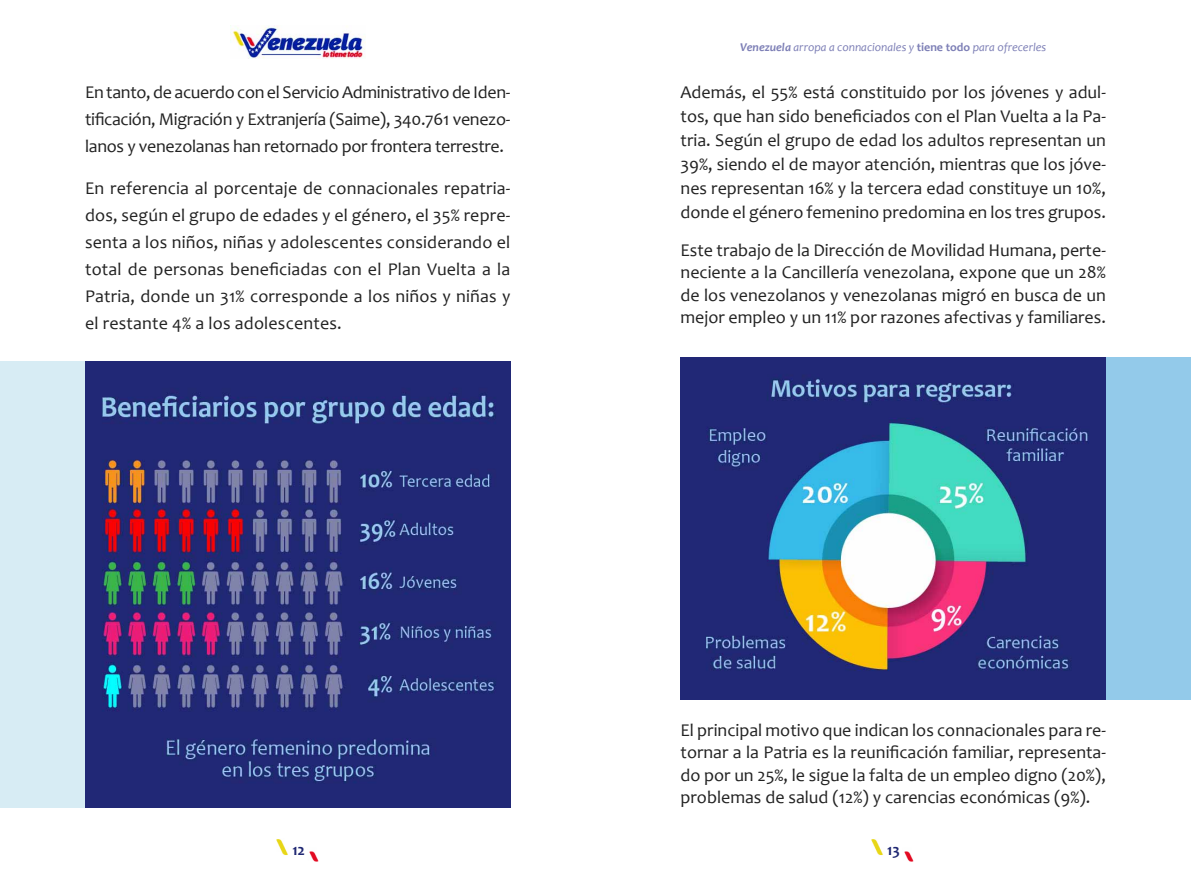
<style>
.page{position:relative;width:1191px;height:893px;background:#fff}
.page>*{position:absolute;margin:0;border:0;box-sizing:border-box;transform-origin:0 0}
.t1{font:18px/27px "Candara";color:#222;text-align:justify}
.t2{font:700 15.75px "Candara";color:#202873}
.t3{font:italic 12px "Candara";color:#7d7fb6}
.s1{font-weight:700}
.s2{font-weight:700;font-style:normal}
</style>
<div class="page">
<img style="left:277px;top:839px;width:41px;height:23px">
<img style="left:872px;top:839px;width:41px;height:23px">
<img style="left:230px;top:26px;width:135px;height:33px">
<div style="left:1106px;top:357px;width:85px;height:342px;background:#93caea"></div>
<div style="left:0;top:361px;width:510px;height:447px;background:#d7ecf4"></div>
<img style="left:85px;top:361px;width:425px;height:447px">
<img style="left:680px;top:357px;width:426px;height:342px">
<p class="t1" style="left:85px;top:79px;width:427px">En tanto, de acuerdo con el Servicio Administrativo de Iden&shy;tificación, Migración y Extranjería (Saime), 340.761 venezo&shy;lanos y venezolanas han retornado por frontera terrestre.</p>
<p class="t1" style="left:85px;top:175px;width:427px">En referencia al porcentaje de connacionales repatria&shy;dos, según el grupo de edades y el género, el 35% repre&shy;senta a los niños, niñas y adolescentes considerando el total de personas beneficiadas con el Plan Vuelta a la Patria, donde un 31% corresponde a los niños y niñas y el restante 4% a los adolescentes.</p>
<p class="t3" style="left:740px;top:40px;width:307px"><span class="s1">Venezuela</span> arropa a connacionales y <span class="s2">tiene todo</span> para ofrecerles</p>
<p class="t1" style="left:680px;top:80px;width:427px;line-height:24px">Además, el 55% está constituido por los jóvenes y adul&shy;tos, que han sido beneficiados con el Plan Vuelta a la Pa&shy;tria. Según el grupo de edad los adultos representan un 39%, siendo el de mayor atención, mientras que los jóve&shy;nes representan 16% y la tercera edad constituye un 10%, donde el género femenino predomina en los tres grupos.</p>
<p class="t1" style="left:680px;top:238px;width:427px;line-height:22.5px">Este trabajo de la Dirección de Movilidad Humana, perte&shy;neciente a la Cancillería venezolana, expone que un 28% de los venezolanos y venezolanas migró en busca de un mejor empleo y un 11% por razones afectivas y familiares.</p>
<p class="t1" style="left:680px;top:718px;width:427px;line-height:22.5px">El principal motivo que indican los connacionales para re&shy;tornar a la Patria es la reunificación familiar, representa&shy;do por un 25%, le sigue la falta de un empleo digno (20%), problemas de salud (12%) y carencias económicas (9%).</p>
<p class="t2" style="left:292px;top:840px;width:14px">12</p>
<p class="t2" style="left:887px;top:840px;width:14px">13</p>
</div>
